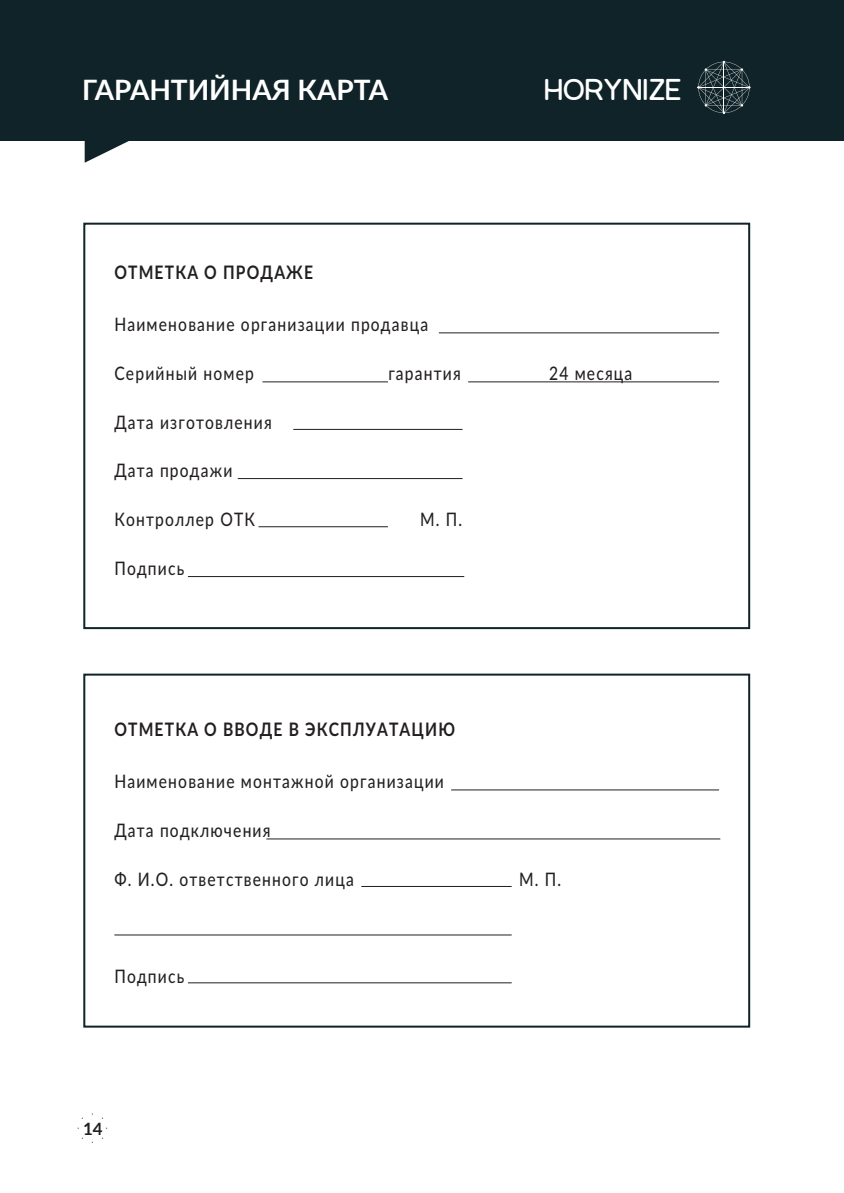
<style>
.page{position:relative;width:844px;height:1193px;background:#fff}
.page>*{position:absolute;margin:0;border:0;box-sizing:border-box;transform-origin:0 0}
.t1{font:30px "SK Reykjavik Rounded";color:#fff}
.t2{font:700 28px "Lato";color:#fff}
.t3{font:500 18.6px "Lato";letter-spacing:.075em;color:#231f20;scale:.84 1}
.t4{font:700 18.6px "Lato";letter-spacing:.075em;color:#231f20;scale:.84 1}
.t5{font:700 16.8px "Lato";color:#231f20}
</style>
<div class="page">
<div style="left:83px;top:223px;width:667px;height:406px;border:2px solid #0f2328"></div>
<div style="left:83px;top:673px;width:667px;height:354px;border:2px solid #0f2328"></div>
<div style="left:0;top:0;width:844px;height:141px;background:#0f2328"></div>
<svg style="left:697px;top:61px;width:53px;height:53px"></svg>
<svg style="left:85px;top:141px;width:44px;height:22px"></svg>
<hr style="left:439px;top:332px;width:280px;height:1px;background:#231f20">
<hr style="left:468px;top:381px;width:251px;height:1px;background:#231f20">
<hr style="left:262px;top:381px;width:126px;height:1px;background:#231f20">
<hr style="left:293px;top:429px;width:169px;height:1px;background:#231f20">
<hr style="left:238px;top:478px;width:224px;height:1px;background:#231f20">
<hr style="left:259px;top:526px;width:129px;height:1px;background:#231f20">
<hr style="left:188px;top:576px;width:276px;height:1px;background:#231f20">
<hr style="left:451px;top:789px;width:268px;height:1px;background:#231f20">
<hr style="left:266px;top:838px;width:454px;height:1px;background:#231f20">
<hr style="left:361px;top:886px;width:151px;height:1px;background:#231f20">
<hr style="left:114px;top:934px;width:398px;height:1px;background:#231f20">
<hr style="left:188px;top:982px;width:324px;height:1px;background:#231f20">
<h2 class="t2" style="left:82px;top:69px;width:307px">ГАРАНТИЙНАЯ КАРТА</h2>
<h1 class="t1" style="left:544px;top:67px;width:139px">HORYNIZE</h1>
<p class="t4" style="left:114px;top:258px;width:238px">ОТМЕТКА О ПРОДАЖЕ</p>
<p class="t3" style="left:114px;top:311px;width:375px">Наименование организации продавца</p>
<p class="t3" style="left:114px;top:359px;width:168px">Cерийный номер</p>
<p class="t3" style="left:388px;top:359px;width:88px">гарантия</p>
<p class="t3" style="left:549px;top:359px;width:101px">24 месяца</p>
<p class="t3" style="left:114px;top:408px;width:189px">Дата изготовления</p>
<p class="t3" style="left:114px;top:457px;width:142px">Дата продажи</p>
<p class="t3" style="left:114px;top:506px;width:169px">Контроллер ОТК</p>
<p class="t3" style="left:420px;top:506px;width:52px">М. П.</p>
<p class="t3" style="left:114px;top:555px;width:85px">Подпись</p>
<p class="t4" style="left:114px;top:715px;width:407px">ОТМЕТКА О ВВОДЕ В ЭКСПЛУАТАЦИЮ</p>
<p class="t3" style="left:114px;top:768px;width:394px">Наименование монтажной организации</p>
<p class="t3" style="left:114px;top:816px;width:187px">Дата подключения</p>
<p class="t3" style="left:114px;top:865px;width:287px">Ф. И.О. ответственного лица</p>
<p class="t3" style="left:519px;top:865px;width:52px">М. П.</p>
<p class="t3" style="left:114px;top:963px;width:85px">Подпись</p>
<p class="t5" style="left:83px;top:1116px;width:21px">14</p>
</div>
